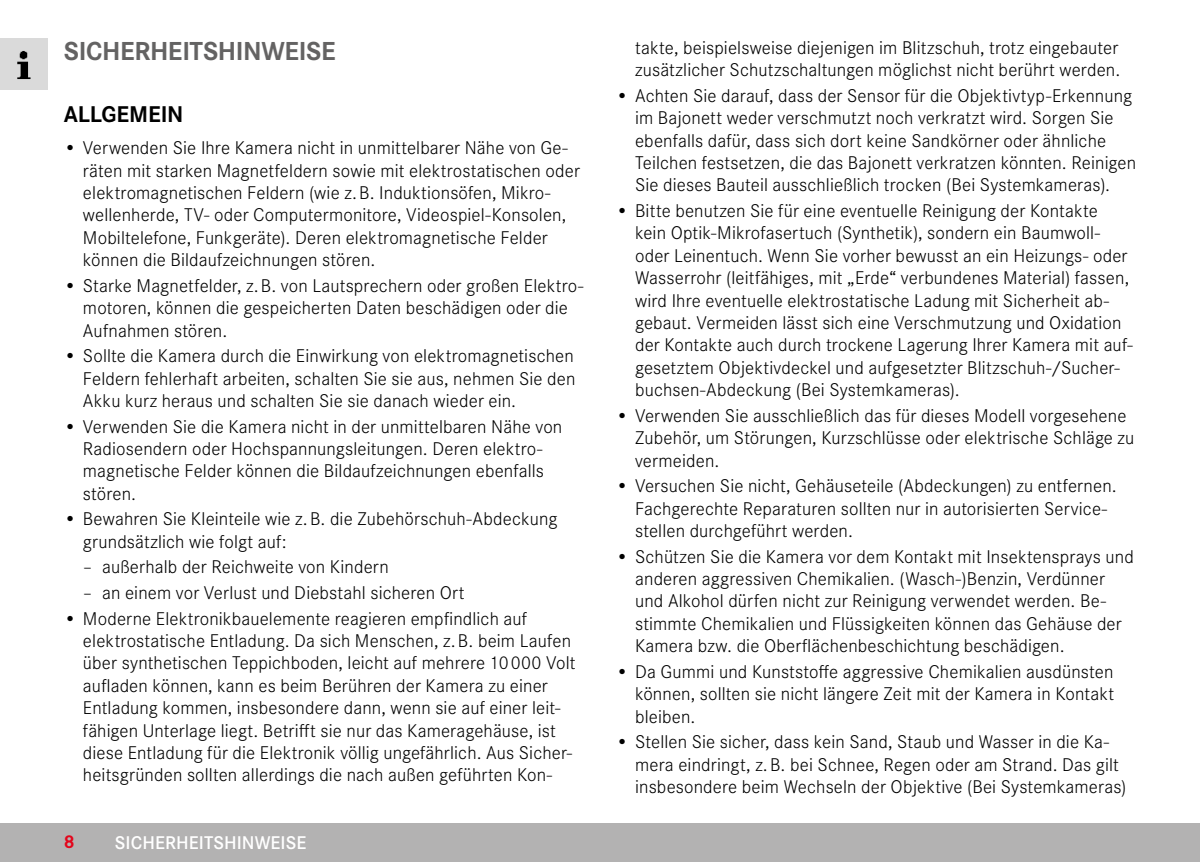
<style>
.page{position:relative;width:1200px;height:862px;background:#fff}
.page>*{position:absolute;margin:0;border:0;box-sizing:border-box;transform-origin:0 0}
.Heading____Chapter{font:700 27px "Corporate S";letter-spacing:-.01em;color:#646363}
.Heading____Heading_01_blind{font:700 23.62px "Corporate S";letter-spacing:-.01em;color:#000}
.t1{font:300 19.12px/22.3px "Corporate S";letter-spacing:.005em;color:#000}
.t2{font:600 19.12px "Corporate S";letter-spacing:.005em;color:#fff}
.t3{font:700 19.12px "Corporate S";color:#e3051b}
</style>
<div class="page">
<div style="left:0;top:823px;width:1199px;height:38px;background:#b3b2b2"></div>
<div style="left:0;top:38px;width:48px;height:51px;background:#dadada"></div>
<img style="left:17px;top:51px;width:14px;height:28px">
<p class="Heading____Chapter" style="left:64px;top:29px;width:273px">SICHERHEITSHINWEISE</p>
<p class="Heading____Heading_01_blind" style="left:64px;top:96px;width:121px">ALLGEMEIN</p>
<p class="t1" style="left:83px;top:135px;width:498px;text-indent:-19px">• Verwenden Sie Ihre Kamera nicht in unmittelbarer Nähe von Ge&shy;räten mit starken Magnetfeldern sowie mit elektrostatischen oder elektromagnetischen Feldern (wie z.B. Induktionsöfen, Mikro&shy;wellenherde, TV- oder Computermonitore, Videospiel-Konsolen, Mobiltelefone, Funkgeräte). Deren elektromagnetische Felder können die Bildaufzeichnungen stören.</p>
<p class="t1" style="left:83px;top:273px;width:502px;text-indent:-19px">• Starke Magnetfelder, z.B. von Lautsprechern oder großen Elektro&shy;motoren, können die gespeicherten Daten beschädigen oder die<br>Aufnahmen stören.</p>
<p class="t1" style="left:83px;top:343px;width:494px;text-align:justify;text-indent:-19px">• Sollte die Kamera durch die Einwirkung von elektromagnetischen Feldern fehlerhaft arbeiten, schalten Sie sie aus, nehmen Sie den Akku kurz heraus und schalten Sie sie danach wieder ein.</p>
<p class="t1" style="left:83px;top:414px;width:480px;text-indent:-19px">• Verwenden Sie die Kamera nicht in der unmittelbaren Nähe von Radiosendern oder Hochspannungsleitungen. Deren elektro&shy;magnetische Felder können die Bildaufzeichnungen ebenfalls stören.</p>
<p class="t1" style="left:83px;top:506px;width:476px;text-indent:-19px">• Bewahren Sie Kleinteile wie z.B. die Zubehörschuh-Abdeckung grundsätzlich wie folgt auf:</p>
<p class="t1" style="left:83px;top:554px;width:307px">– außerhalb der Reichweite von Kindern</p>
<p class="t1" style="left:83px;top:580px;width:383px">– an einem vor Verlust und Diebstahl sicheren Ort</p>
<p class="t1" style="left:83px;top:605px;width:494px;text-indent:-19px">• Moderne Elektronikbauelemente reagieren empfindlich auf elektrostatische Entladung. Da sich Menschen, z.B. beim Laufen über synthetischen Teppichboden, leicht auf mehrere 10000 Volt aufladen können, kann es beim Berühren der Kamera zu einer Entladung kommen, insbesondere dann, wenn sie auf einer leit&shy;fähigen Unterlage liegt. Betrifft sie nur das Kameragehäuse, ist diese Entladung für die Elektronik völlig ungefährlich. Aus Sicher&shy;heitsgründen sollten allerdings die nach außen geführten Kon-</p>
<p class="t3" style="left:64px;top:826px;width:12px">8</p>
<p class="t2" style="left:115px;top:827px;width:193px">SICHERHEITSHINWEISE</p>
<p class="t1" style="left:635px;top:35px;width:486px">takte, beispielsweise diejenigen im Blitzschuh, trotz eingebauter zusätzlicher Schutzschaltungen möglichst nicht berührt werden.</p>
<p class="t1" style="left:635px;top:83px;width:502px;text-indent:-19px">• Achten Sie darauf, dass der Sensor für die Objektivtyp-Erkennung im Bajonett weder verschmutzt noch verkratzt wird. Sorgen Sie ebenfalls dafür, dass sich dort keine Sandkörner oder ähnliche Teilchen festsetzen, die das Bajonett verkratzen könnten. Reinigen Sie dieses Bauteil ausschließlich trocken (Bei Systemkameras).</p>
<p class="t1" style="left:635px;top:198px;width:499px;text-indent:-19px">• Bitte benutzen Sie für eine eventuelle Reinigung der Kontakte kein Optik-Mikrofasertuch (Synthetik), sondern ein Baumwoll&shy;oder Leinentuch. Wenn Sie vorher bewusst an ein Heizungs- oder Wasserrohr (leitfähiges, mit „Erde“ verbundenes Material) fassen, wird Ihre eventuelle elektrostatische Ladung mit Sicherheit ab&shy;gebaut. Vermeiden lässt sich eine Verschmutzung und Oxidation der Kontakte auch durch trockene Lagerung Ihrer Kamera mit auf&shy;gesetztem Objektivdeckel und aufgesetzter Blitzschuh-/Sucher&shy;buchsen-Abdeckung (Bei Systemkameras).</p>
<p class="t1" style="left:635px;top:403px;width:500px;text-indent:-19px">• Verwenden Sie ausschließlich das für dieses Modell vorgesehene<br>Zubehör, um Störungen, Kurzschlüsse oder elektrische Schläge zu vermeiden.</p>
<p class="t1" style="left:635px;top:473px;width:483px;text-indent:-19px">• Versuchen Sie nicht, Gehäuseteile (Abdeckungen) zu entfernen.<br>Fachgerechte Reparaturen sollten nur in autorisierten Service&shy;stellen durchgeführt werden.</p>
<p class="t1" style="left:635px;top:543px;width:500px;text-indent:-19px">• Schützen Sie die Kamera vor dem Kontakt mit Insektensprays und anderen aggressiven Chemikalien. (Wasch-)Benzin, Verdünner und Alkohol dürfen nicht zur Reinigung verwendet werden. Be&shy;stimmte Chemikalien und Flüssigkeiten können das Gehäuse der Kamera bzw. die Oberflächenbeschichtung beschädigen.</p>
<p class="t1" style="left:635px;top:658px;width:480px;text-align:justify;text-indent:-19px">• Da Gummi und Kunststoffe aggressive Chemikalien ausdünsten können, sollten sie nicht längere Zeit mit der Kamera in Kontakt bleiben.</p>
<p class="t1" style="left:635px;top:729px;width:492px;text-indent:-19px">• Stellen Sie sicher, dass kein Sand, Staub und Wasser in die Ka&shy;mera eindringt, z.B. bei Schnee, Regen oder am Strand. Das gilt insbesondere beim Wechseln der Objektive (Bei Systemkameras)</p>
</div>
